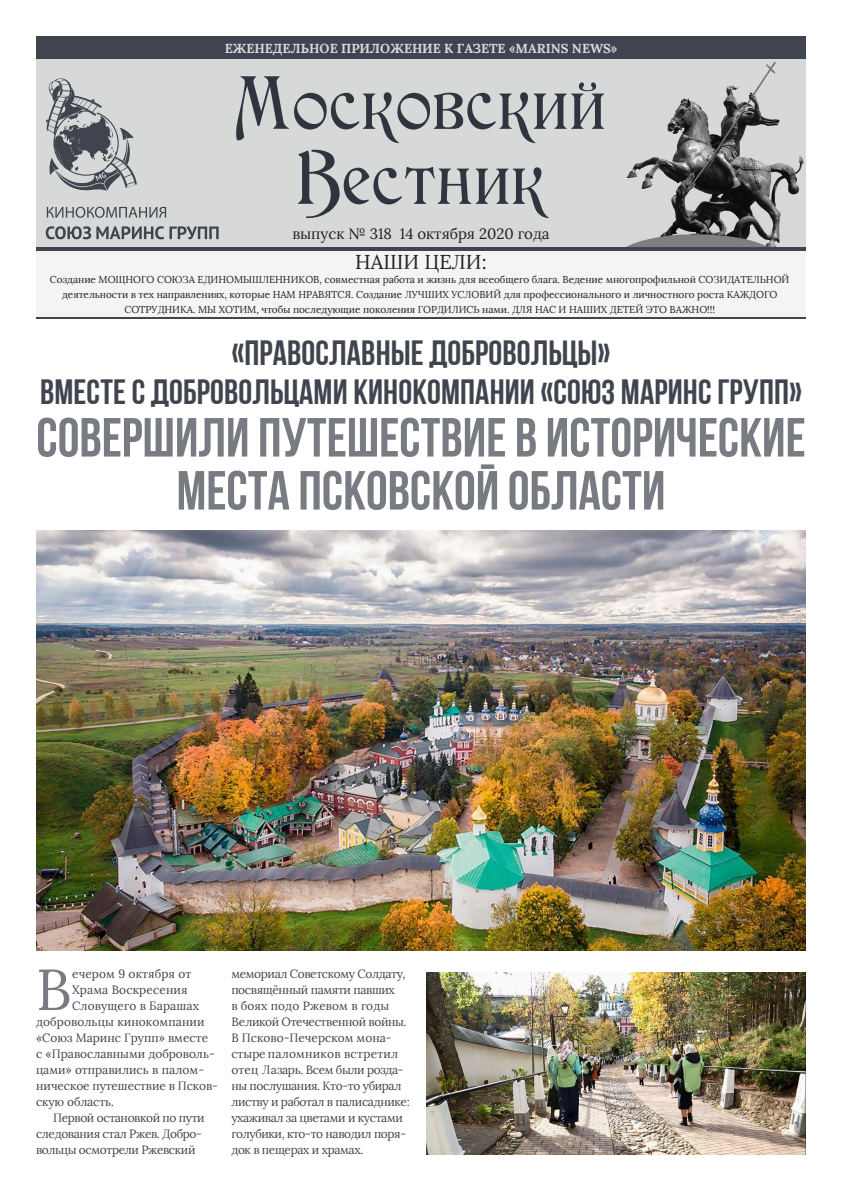
<style>
.page{position:relative;width:842px;height:1191px;background:#fff}
.page>*{position:absolute;margin:0;border:0;box-sizing:border-box;transform-origin:0 0}
.t1{font:57.7px "Lora";color:#787c82}
.t2{font:55px/53px "Bebas Neue Cyrillic";color:#787c82;text-align:center}
.t3{font:55px "Medieval";letter-spacing:.02em;color:#30343e}
.t4{font:35px "Bebas Neue Cyrillic";letter-spacing:.005em;color:#40444e}
.t5{font:20px "Lora";color:#231f20}
.t6{font:15px "Lora";color:#231f20}
.t7{font:700 13px "Lora";color:#d7dbdb}
.t8{font:12px/16px "Lora";letter-spacing:-.03em;color:#40444e}
.t9{font:12px "Lora";letter-spacing:.01em;color:#40444e}
.t10{font:12px "Lora";color:#40444e}
.t11{font:12px "Lora";letter-spacing:-.01em;color:#40444e}
.t12{font:10px/15px "Lora";letter-spacing:-.005em;color:#231f20;text-align:center}
</style>
<div class="page">
<img style="left:36px;top:59px;width:770px;height:188px">
<div style="left:36px;top:36px;width:770px;height:23px;background:#40444e"></div>
<div style="left:36px;top:247px;width:770px;height:70px;background:#f4f4f4"></div>
<hr style="left:36px;top:317px;width:770px;height:2px;background:#40444e">
<hr style="left:36px;top:247px;width:770px;height:3px;background:#40444e">
<svg style="left:46px;top:226px;width:173px;height:13px;background:#93959a"></svg>
<svg style="left:47px;top:207px;width:119px;height:11px"></svg>
<svg style="left:46px;top:78px;width:91px;height:113px;background:#a3a5a8"></svg>
<img style="left:36px;top:531px;width:770px;height:419px">
<img style="left:427px;top:972px;width:379px;height:183px">
<p class="t7" style="left:225px;top:40px;width:394px">ЕЖЕНЕДЕЛЬНОЕ ПРИЛОЖЕНИЕ К ГАЗЕТЕ «MARINS NEWS»</p>
<p class="t3" style="left:236px;top:63px;width:372px">Московский</p>
<p class="t3" style="left:297px;top:138px;width:249px">Вестник</p>
<p class="t6" style="left:292px;top:225px;width:259px">выпуск № 318 14 октября 2020 года</p>
<p class="t12" style="left:50px;top:272px;width:741px">Создание МОЩНОГО СОЮЗА ЕДИНОМЫШЛЕННИКОВ, совместная работа и жизнь для всеобщего блага. Ведение многопрофильной СОЗИДАТЕЛЬНОЙ деятельности в тех направлениях, которые НАМ НРАВЯТСЯ. Создание ЛУЧШИХ УСЛОВИЙ для профессионального и личностного роста КАЖДОГО</p>
<p class="t12" style="left:124px;top:302px;width:592px">СОТРУДНИКА. МЫ ХОТИМ, чтобы последующие поколения ГОРДИЛИСЬ нами. ДЛЯ НАС И НАШИХ ДЕТЕЙ ЭТО ВАЖНО!!!</p>
<p class="t5" style="left:355px;top:250px;width:133px">НАШИ ЦЕЛИ:</p>
<p class="t4" style="left:232px;top:333px;width:380px">«Православные добровольцы»</p>
<p class="t4" style="left:40px;top:372px;width:763px">вместе с добровольцами кинокомпании «Союз Маринс Групп»</p>
<p class="t2" style="left:36px;top:411px;width:771px">СОВЕРШИЛИ ПУТЕШЕСТВИЕ В ИСТОРИЧЕСКИЕ<br>МЕСТА ПСКОВСКОЙ ОБЛАСТИ</p>
<p class="t1" style="left:36px;top:954px;width:37px">В</p>
<p class="t9" style="left:72px;top:966px;width:121px">ечером 9 октября от</p>
<p class="t9" style="left:72px;top:982px;width:117px">Храма Воскресения</p>
<p class="t9" style="left:72px;top:998px;width:128px">Словущего в Барашах</p>
<p class="t9" style="left:36px;top:1014px;width:170px">добровольцы кинокомпании</p>
<p class="t10" style="left:36px;top:1030px;width:174px">«Союз Маринс Групп» вместе</p>
<p class="t10" style="left:36px;top:1046px;width:180px">с «Православными доброволь-</p>
<p class="t10" style="left:36px;top:1062px;width:170px">цами» отправились в палом-</p>
<p class="t11" style="left:36px;top:1078px;width:183px">ническое путешествие в Псков-</p>
<p class="t11" style="left:36px;top:1094px;width:80px">скую область.</p>
<p class="t8" style="left:36px;top:1109px;width:170px;text-indent:17px">Первой остановкой по пути следования стал Ржев. Добро&shy;вольцы осмотрели Ржевский</p>
<p class="t8" style="left:231px;top:965px;width:180px">мемориал Советскому Солдату, посвящённый памяти павших<br>в боях подо Ржевом в годы<br>Великой Отечественной войны.<br>В Псково-Печерском мона&shy;стыре паломников встретил отец Лазарь. Всем были розда&shy;ны послушания. Кто-то убирал листву и работал в палисаднике: ухаживал за цветами и кустами голубики, кто-то наводил поря&shy;док в пещерах и храмах.</p>
</div>
